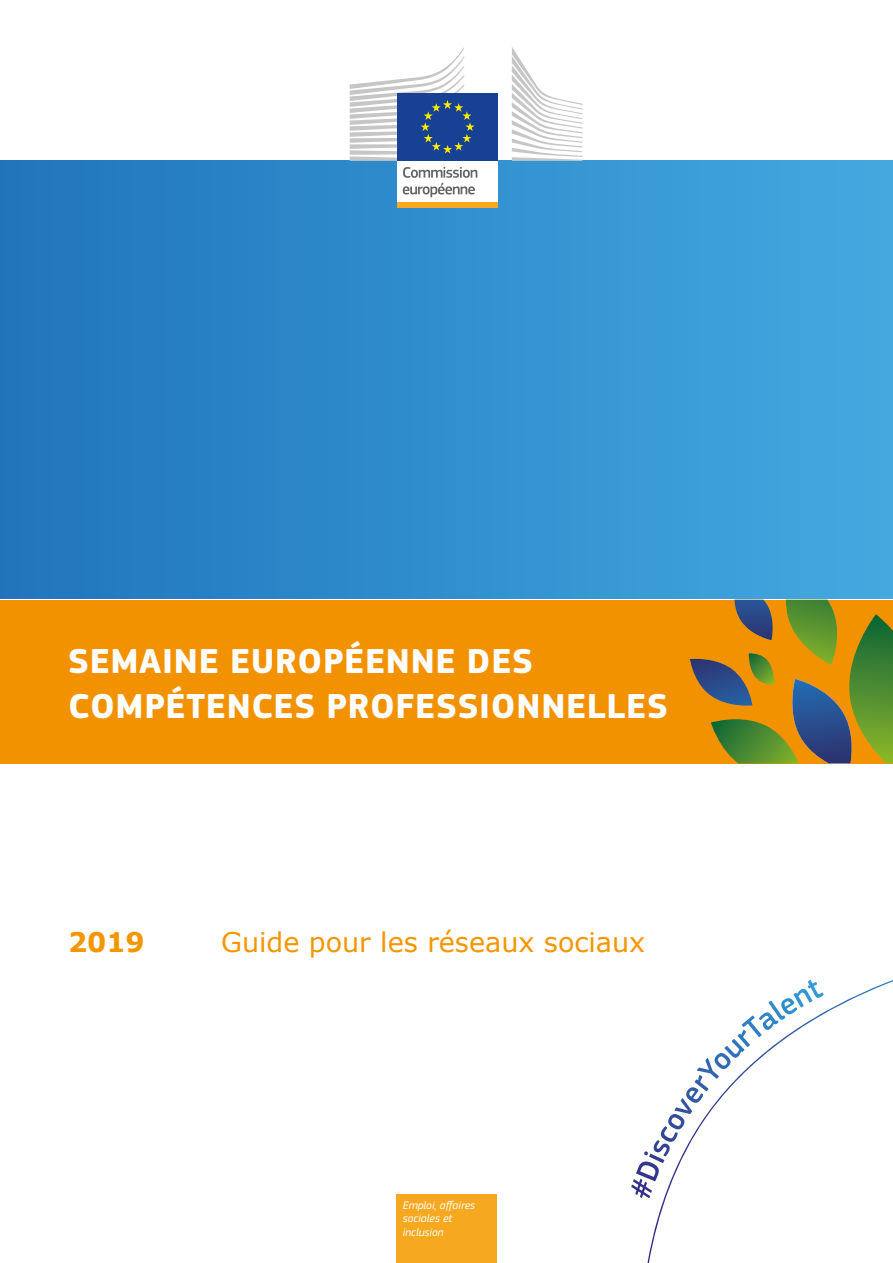
<style>
.page{position:relative;width:893px;height:1263px;background:#fff}
.page>*{position:absolute;margin:0;border:0;box-sizing:border-box;transform-origin:0 0}
.t1{font:700 36px/45px "EC Square Sans Pro";letter-spacing:.02em;color:#fff}
.t2{font:27px "Verdana";color:#f49600}
.t3{font:700 27px "Verdana";color:#f49600}
.t4{font:italic 11.4px/13.5px "EC Square Sans Pro";color:#fff}
</style>
<div class="page">
<div style="left:0;top:161px;width:893px;height:591px;background:linear-gradient(to right,#2175bb,#44aae0)"></div>
<div style="left:396px;top:1194px;width:101px;height:69px;background:#f6a920"></div>
<svg style="left:647px;top:980px;width:246px;height:283px"></svg>
<div style="left:0;top:600px;width:893px;height:163px;background:#f39200"></div>
<svg style="left:690px;top:600px;width:203px;height:163px"></svg>
<div style="left:397px;top:159px;width:101px;height:44px;background:#fff"></div>
<div style="left:397px;top:94px;width:101px;height:67px;background:#164194"></div>
<svg style="left:350px;top:47px;width:124px;height:114px"></svg>
<div style="left:397px;top:202px;width:101px;height:6px;background:#f7aa20"></div>
<svg style="left:512px;top:47px;width:70px;height:114px"></svg>
<svg style="left:403px;top:167px;width:74px;height:30px"></svg>
<svg style="left:647px;top:980px;width:177px;height:220px"></svg>
<p class="t1" style="left:68px;top:640px;width:601px">SEMAINE EUROPÉENNE DES<br>COMPÉTENCES PROFESSIONNELLES</p>
<p class="t3" style="left:68px;top:923px;width:78px">2019</p>
<p class="t2" style="left:221px;top:924px;width:426px">Guide pour les réseaux sociaux</p>
<p class="t4" style="left:403px;top:1198px;width:74px">Emploi, affaires sociales et inclusion</p>
</div>
